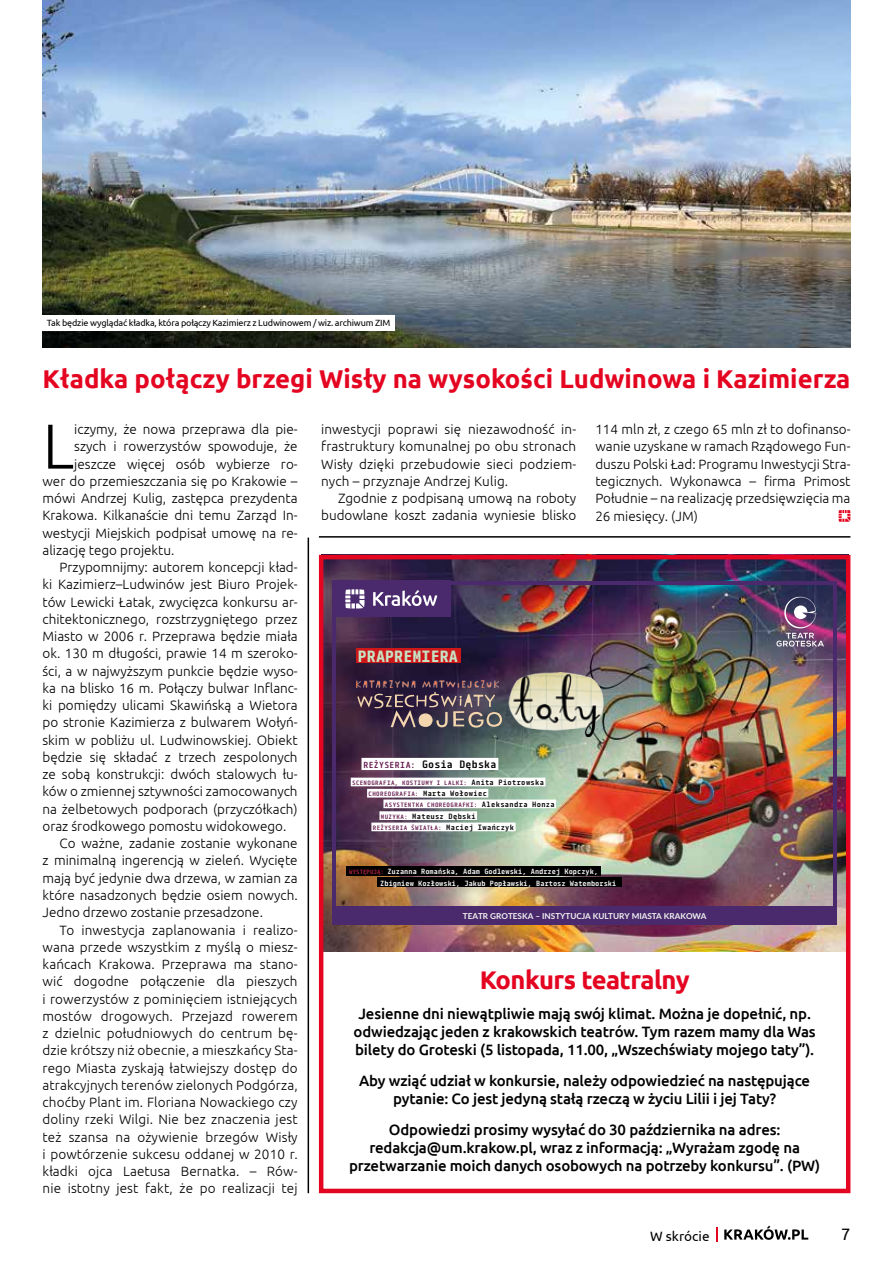
<style>
.page{position:relative;width:893px;height:1263px;background:#fff}
.page>*{position:absolute;margin:0;border:0;box-sizing:border-box;transform-origin:0 0}
.t1{font:300 63.3px "Ubuntu";color:#000}
.t2{font:700 25.65px "Ubuntu";color:#e40521}
.t3{font:700 25.5px "Ubuntu";letter-spacing:-.02em;color:#e40521}
.t4{font:16.5px "Ubuntu";color:#000}
.t5{font:700 15.15px "Tabular";color:#c6e1c4}
.t6{font:500 15px/18px "Ubuntu";letter-spacing:-.01em;color:#000;text-align:center}
.t7{font:300 13.5px/17.2px "Ubuntu";color:#000;text-align:justify}
.t8{font:13.5px "Ubuntu";color:#000}
.t9{font:600 10.05px "Tabular";letter-spacing:.025em;color:#000}
.t10{font:9px "Ubuntu";letter-spacing:-.02em;color:#000}
.t11{font:700 8.25px "Lato";color:#f3f3f3}
.t12{font:600 7.2px "Tabular";letter-spacing:.035em;color:#000}
.t13{font:600 7.05px/11.9px "Tabular";color:#fff}
.t14{font:600 5.85px "Tabular";letter-spacing:.06em;color:#64174b}
.s1{font-size:8.25px;color:#64174b}
.s2{font-size:7.2px;color:#000}
.s3{font-size:5.85px;color:#64174b}
.s4{font-size:5.85px;color:#b62144}
</style>
<div class="page">
<svg style="left:724px;top:1225px;width:84px;height:15px"></svg>
<svg style="left:716px;top:1227px;width:2px;height:14px"></svg>
<img style="left:324px;top:560px;width:521px;height:392px">
<div style="left:332px;top:581px;width:119px;height:36px;background:#4a2a6c"></div>
<svg style="left:345px;top:589px;width:20px;height:19px"></svg>
<svg style="left:373px;top:590px;width:64px;height:16px"></svg>
<div style="left:332px;top:906px;width:505px;height:18px;background:#4a2a6c"></div>
<hr style="left:332px;top:581px;width:505px;height:3px;background:#4a2a6c">
<hr style="left:332px;top:581px;width:4px;height:343px;background:#4a2a6c">
<hr style="left:833px;top:581px;width:4px;height:343px;background:#4a2a6c">
<svg style="left:776px;top:597px;width:48px;height:50px;background:#7a5d80"></svg>
<img style="left:509px;top:673px;width:98px;height:63px">
<svg style="left:357px;top:692px;width:145px;height:36px;background:#5e4e5b"></svg>
<img style="left:357px;top:680px;width:141px;height:8px">
<div style="left:367px;top:789px;width:121px;height:8px;background:#fff"></div>
<div style="left:379px;top:811px;width:98px;height:9px;background:#fff"></div>
<div style="left:351px;top:778px;width:194px;height:8px;background:#fff"></div>
<div style="left:361px;top:758px;width:137px;height:12px;background:#fff"></div>
<div style="left:346px;top:867px;width:254px;height:9px;background:#000"></div>
<div style="left:377px;top:878px;width:245px;height:9px;background:#000"></div>
<div style="left:383px;top:799px;width:173px;height:9px;background:#fff"></div>
<div style="left:371px;top:822px;width:145px;height:9px;background:#fff"></div>
<div style="left:356px;top:648px;width:104px;height:15px;background:#cd1719"></div>
<div style="left:319px;top:555px;width:531px;height:638px;border:4px solid #e40521"></div>
<hr style="left:308px;top:538px;width:1px;height:655px;background:#000">
<hr style="left:319px;top:536px;width:531px;height:2px;background:#000">
<svg style="left:838px;top:510px;width:12px;height:12px"></svg>
<img style="left:43px;top:0;width:807px;height:348px">
<div style="left:43px;top:315px;width:352px;height:16px;background:#fff"></div>
<p class="t10" style="left:47px;top:318px;width:345px">Tak będzie wyglądać kładka, która połączy Kazimierz z Ludwinowem / wiz. archiwum ZIM</p>
<h2 class="t2" style="left:43px;top:364px;width:809px">Kładka połączy brzegi Wisły na wysokości Ludwinowa i Kazimierza</h2>
<h1 class="t1" style="left:43px;top:408px;width:33px">L</h1>
<p class="t7" style="left:74px;top:420px;width:225px">iczymy, że nowa przeprawa dla pie-</p>
<p class="t7" style="left:321px;top:420px;width:257px">inwestycji poprawi się niezawodność in&shy;frastruktury komunalnej po obu stronach Wisły dzięki przebudowie sieci podziem&shy;nych – przyznaje Andrzej Kulig.</p>
<p class="t7" style="left:321px;top:489px;width:257px;text-align:right">Zgodnie z podpisaną umową na roboty budowlane koszt zadania wyniesie blisko</p>
<p class="t7" style="left:595px;top:420px;width:257px">114 mln zł, z czego 65 mln zł to dofinanso&shy;wanie uzyskane w ramach Rządowego Fun&shy;duszu Polski Ład: Programu Inwestycji Stra&shy;tegicznych. Wykonawca – firma Primost Południe – na realizację przedsięwzięcia ma 26 miesięcy. (JM)</p>
<p class="t7" style="left:74px;top:438px;width:225px">szych i rowerzystów spowoduje, że</p>
<p class="t7" style="left:74px;top:455px;width:225px">jeszcze więcej osób wybierze ro-</p>
<p class="t7" style="left:43px;top:472px;width:257px">wer do przemieszczania się po Krakowie –</p>
<p class="t7" style="left:43px;top:489px;width:257px">mówi Andrzej Kulig, zastępca prezydenta</p>
<p class="t7" style="left:43px;top:507px;width:257px">Krakowa. Kilkanaście dni temu Zarząd In-</p>
<p class="t7" style="left:43px;top:524px;width:257px">westycji Miejskich podpisał umowę na re-</p>
<p class="t7" style="left:43px;top:541px;width:133px">alizację tego projektu.</p>
<p class="t7" style="left:60px;top:558px;width:240px">Przypomnijmy: autorem koncepcji kład-</p>
<p class="t7" style="left:43px;top:576px;width:257px">ki Kazimierz–Ludwinów jest Biuro Projek-</p>
<p class="t7" style="left:43px;top:593px;width:257px">tów Lewicki Łatak, zwycięzca konkursu ar-</p>
<p class="t7" style="left:43px;top:610px;width:257px">chitektonicznego, rozstrzygniętego przez</p>
<p class="t7" style="left:43px;top:627px;width:257px">Miasto w 2006 r. Przeprawa będzie miała</p>
<p class="t7" style="left:43px;top:645px;width:257px">ok. 130 m długości, prawie 14 m szeroko-</p>
<p class="t7" style="left:43px;top:662px;width:257px">ści, a w najwyższym punkcie będzie wyso-</p>
<p class="t7" style="left:43px;top:679px;width:257px">ka na blisko 16 m. Połączy bulwar Inflanc-</p>
<p class="t7" style="left:43px;top:696px;width:257px">ki pomiędzy ulicami Skawińską a Wietora</p>
<p class="t7" style="left:43px;top:714px;width:257px">po stronie Kazimierza z bulwarem Wołyń-</p>
<p class="t7" style="left:43px;top:731px;width:257px">skim w pobliżu ul. Ludwinowskiej. Obiekt</p>
<p class="t7" style="left:43px;top:748px;width:257px">będzie się składać z trzech zespolonych</p>
<p class="t7" style="left:43px;top:765px;width:257px">ze sobą konstrukcji: dwóch stalowych łu-</p>
<p class="t7" style="left:43px;top:783px;width:257px">ków o zmiennej sztywności zamocowanych</p>
<p class="t7" style="left:43px;top:800px;width:257px">na żelbetowych podporach (przyczółkach)</p>
<p class="t7" style="left:43px;top:817px;width:245px">oraz środkowego pomostu widokowego.</p>
<p class="t7" style="left:60px;top:834px;width:240px">Co ważne, zadanie zostanie wykonane</p>
<p class="t7" style="left:43px;top:852px;width:257px">z minimalną ingerencją w zieleń. Wycięte</p>
<p class="t7" style="left:43px;top:869px;width:257px">mają być jedynie dwa drzewa, w zamian za</p>
<p class="t7" style="left:43px;top:886px;width:257px">które nasadzonych będzie osiem nowych.</p>
<p class="t7" style="left:43px;top:903px;width:222px">Jedno drzewo zostanie przesadzone.</p>
<p class="t7" style="left:60px;top:921px;width:240px">To inwestycja zaplanowania i realizo-</p>
<p class="t7" style="left:43px;top:938px;width:257px">wana przede wszystkim z myślą o miesz-</p>
<p class="t7" style="left:43px;top:955px;width:257px">kańcach Krakowa. Przeprawa ma stano-</p>
<p class="t7" style="left:43px;top:972px;width:257px">wić dogodne połączenie dla pieszych</p>
<p class="t7" style="left:43px;top:990px;width:257px">i rowerzystów z pominięciem istniejących</p>
<p class="t7" style="left:43px;top:1007px;width:257px">mostów drogowych. Przejazd rowerem</p>
<p class="t7" style="left:43px;top:1024px;width:257px">z dzielnic południowych do centrum bę-</p>
<p class="t7" style="left:43px;top:1041px;width:257px">dzie krótszy niż obecnie, a mieszkańcy Sta-</p>
<p class="t7" style="left:43px;top:1059px;width:257px">rego Miasta zyskają łatwiejszy dostęp do</p>
<p class="t7" style="left:43px;top:1076px;width:257px">atrakcyjnych terenów zielonych Podgórza,</p>
<p class="t7" style="left:43px;top:1093px;width:257px">choćby Plant im. Floriana Nowackiego czy</p>
<p class="t7" style="left:43px;top:1110px;width:257px">doliny rzeki Wilgi. Nie bez znaczenia jest</p>
<p class="t7" style="left:43px;top:1128px;width:257px">też szansa na ożywienie brzegów Wisły</p>
<p class="t7" style="left:43px;top:1145px;width:257px">i powtórzenie sukcesu oddanej w 2010 r.</p>
<p class="t7" style="left:43px;top:1162px;width:257px">kładki ojca Laetusa Bernatka. – Rów-</p>
<p class="t7" style="left:43px;top:1179px;width:257px">nie istotny jest fakt, że po realizacji tej</p>
<p class="t5" style="left:358px;top:646px;width:102px">PRAPREMIERA</p>
<p class="t9" style="left:363px;top:758px;width:135px"><span class="s1">REŻYSERIA:</span> Gosia Dębska</p>
<p class="t14" style="left:352px;top:779px;width:193px">SCENOGRAFIA, KOSTIUMY I LALKI: <span class="s2">Anita Piotrowska</span></p>
<p class="t14" style="left:368px;top:790px;width:120px">CHOREOGRAFIA: <span class="s2">Marta Wołowiec</span></p>
<p class="t12" style="left:381px;top:811px;width:96px"><span class="s3">MUZYKA:</span> Mateusz Dębski</p>
<p class="t14" style="left:385px;top:801px;width:171px">ASYSTENTKA CHOREOGRAFKI: <span class="s2">Aleksandra Honza</span></p>
<p class="t14" style="left:373px;top:824px;width:143px">REŻYSERIA ŚWIATŁA: <span class="s2">Maciej Iwańczyk</span></p>
<p class="t13" style="left:380px;top:865px;width:238px;text-indent:-31px"><span class="s4">WYSTĘPUJĄ:</span> Zuzanna Romańska, Adam Godlewski, Andrzej Kopczyk,<br>Zbigniew Kozłowski, Jakub Popławski, Bartosz Watemborski</p>
<p class="t11" style="left:463px;top:909px;width:245px">TEATR GROTESKA – INSTYTUCJA KULTURY MIASTA KRAKOWA</p>
<h3 class="t3" style="left:480px;top:964px;width:211px">Konkurs teatralny</h3>
<p class="t6" style="left:354px;top:1004px;width:464px">Jesienne dni niewątpliwie mają swój klimat. Można je dopełnić, np. odwiedzając jeden z krakowskich teatrów. Tym razem mamy dla Was bilety do Groteski (5 listopada, 11.00, „Wszechświaty mojego taty”).</p>
<p class="t6" style="left:359px;top:1071px;width:452px">Aby wziąć udział w konkursie, należy odpowiedzieć na następujące pytanie: Co jest jedyną stałą rzeczą w życiu Lilii i jej Taty?</p>
<p class="t6" style="left:349px;top:1120px;width:473px">Odpowiedzi prosimy wysyłać do 30 października na adres: redakcja@um.krakow.pl, wraz z informacją: „Wyrażam zgodę na przetwarzanie moich danych osobowych na potrzeby konkursu”. (PW)</p>
<p class="t8" style="left:650px;top:1227px;width:61px">W skrócie</p>
<p class="t4" style="left:841px;top:1224px;width:11px">7</p>
</div>
